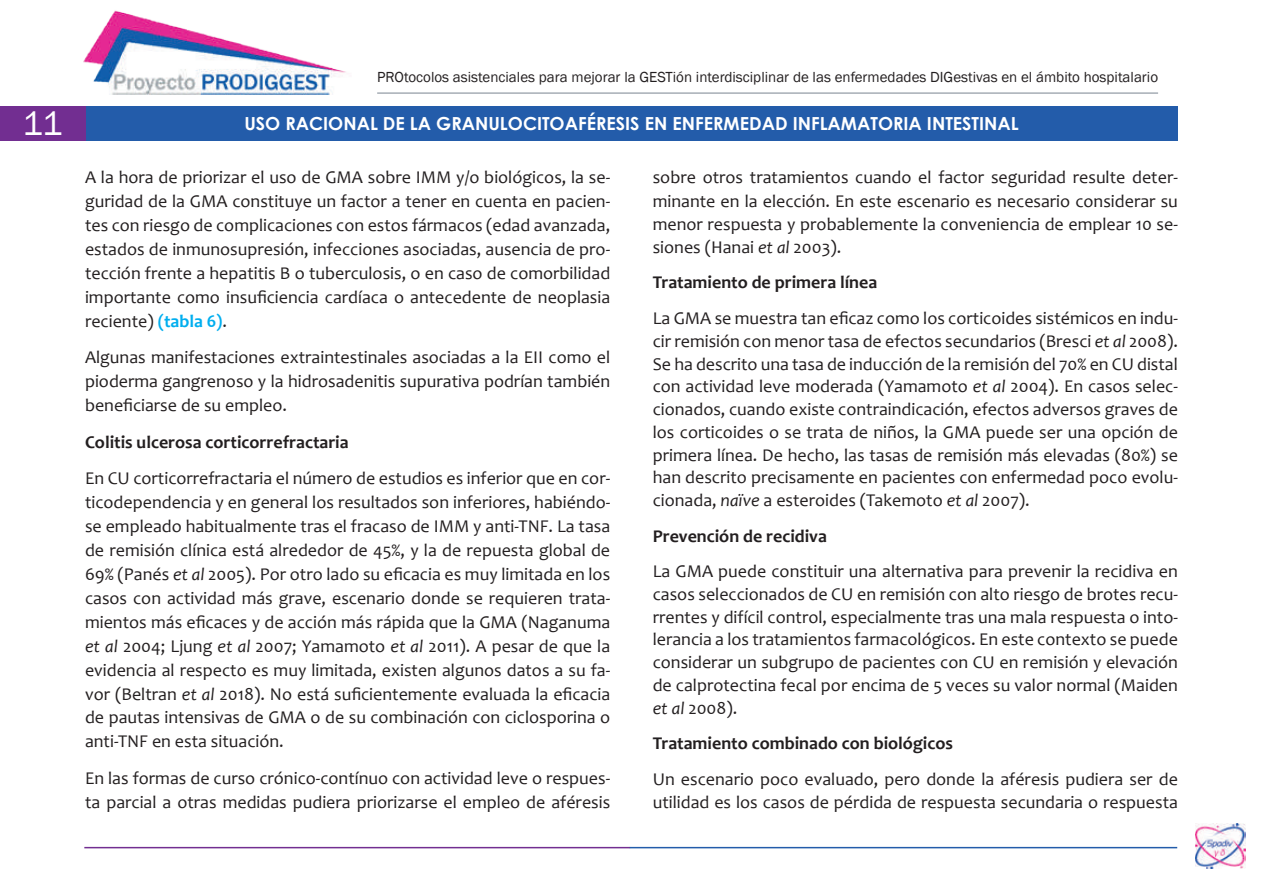
<style>
.page{position:relative;width:1263px;height:893px;background:#fff}
.page>*{position:absolute;margin:0;border:0;box-sizing:border-box;transform-origin:0 0}
.t1{font:34.5px "Franklin Gothic";color:#fff}
.t2{font:18px/23.9px "Candara";color:#231f20;text-align:justify}
.t3{font:700 18px "Candara";color:#231f20}
.t4{font:700 18px "Century Gothic";color:#fff}
.t5{font:15px "Franklin Gothic";color:#231f20}
.s1{font-weight:700;color:#00aeef}
.s2{font-style:italic}
</style>
<div class="page">
<img style="left:83px;top:10px;width:263px;height:85px">
<hr style="left:377px;top:92px;width:781px;height:2px;background:#a6adb5">
<div style="left:85px;top:106px;width:1093px;height:34px;background:#235caa"></div>
<div style="left:0;top:106px;width:85px;height:34px;background:#722e91"></div>
<hr style="left:84px;top:847px;width:546px;height:1px;background:#722e91">
<hr style="left:630px;top:847px;width:547px;height:1px;background:#235caa">
<img style="left:1196px;top:824px;width:49px;height:45px">
<p class="t5" style="left:377px;top:67px;width:782px">PROtocolos asistenciales para mejorar la GESTión interdisciplinar de las enfermedades DIGestivas en el ámbito hospitalario</p>
<h1 class="t1" style="left:23px;top:102px;width:41px">11</h1>
<p class="t4" style="left:244px;top:112px;width:776px">USO RACIONAL DE LA GRANULOCITOAFÉRESIS EN ENFERMEDAD INFLAMATORIA INTESTINAL</p>
<p class="t2" style="left:85px;top:165px;width:527px">A la hora de priorizar el uso de GMA sobre IMM y/o biológicos, la se&shy;guridad de la GMA constituye un factor a tener en cuenta en pacien&shy;tes con riesgo de complicaciones con estos fármacos (edad avanzada, estados de inmunosupresión, infecciones asociadas, ausencia de pro&shy;tección frente a hepatitis B o tuberculosis, o en caso de comorbilidad importante como insuficiencia cardíaca o antecedente de neoplasia reciente) <span class="s1">(tabla 6)</span>.</p>
<p class="t2" style="left:85px;top:345px;width:527px">Algunas manifestaciones extraintestinales asociadas a la EII como el pioderma gangrenoso y la hidrosadenitis supurativa podrían también beneficiarse de su empleo.</p>
<p class="t3" style="left:85px;top:431px;width:265px">Colitis ulcerosa corticorrefractaria</p>
<p class="t2" style="left:85px;top:466px;width:527px">En CU corticorrefractaria el número de estudios es inferior que en cor&shy;ticodependencia y en general los resultados son inferiores, habiéndo&shy;se empleado habitualmente tras el fracaso de IMM y anti-TNF. La tasa de remisión clínica está alrededor de 45%, y la de repuesta global de 69% (Panés <span class="s2">et al</span> 2005). Por otro lado su eficacia es muy limitada en los casos con actividad más grave, escenario donde se requieren trata&shy;mientos más eficaces y de acción más rápida que la GMA (Naganuma <span class="s2">et al</span> 2004; Ljung <span class="s2">et al</span> 2007; Yamamoto <span class="s2">et al</span> 2011). A pesar de que la evidencia al respecto es muy limitada, existen algunos datos a su fa&shy;vor (Beltran <span class="s2">et al</span> 2018). No está suficientemente evaluada la eficacia de pautas intensivas de GMA o de su combinación con ciclosporina o anti-TNF en esta situación.</p>
<p class="t2" style="left:85px;top:766px;width:527px">En las formas de curso crónico-contínuo con actividad leve o respues&shy;ta parcial a otras medidas pudiera priorizarse el empleo de aféresis</p>
<p class="t2" style="left:653px;top:165px;width:527px;line-height:23.2px">sobre otros tratamientos cuando el factor seguridad resulte deter&shy;minante en la elección. En este escenario es necesario considerar su menor respuesta y probablemente la conveniencia de emplear 10 se&shy;siones (Hanai <span class="s2">et al</span> 2003).</p>
<p class="t3" style="left:653px;top:271px;width:226px">Tratamiento de primera línea</p>
<p class="t2" style="left:653px;top:307px;width:527px;line-height:22.8px">La GMA se muestra tan eficaz como los corticoides sistémicos en indu&shy;cir remisión con menor tasa de efectos secundarios (Bresci <span class="s2">et al</span> 2008).<br>Se ha descrito una tasa de inducción de la remisión del 70% en CU distal con actividad leve moderada (Yamamoto <span class="s2">et al</span> 2004). En casos selec&shy;cionados, cuando existe contraindicación, efectos adversos graves de los corticoides o se trata de niños, la GMA puede ser una opción de primera línea. De hecho, las tasas de remisión más elevadas (80%) se han descrito precisamente en pacientes con enfermedad poco evolu&shy;cionada, <span class="s2">naïve</span> a esteroides (Takemoto <span class="s2">et al</span> 2007).</p>
<p class="t3" style="left:653px;top:524px;width:176px">Prevención de recidiva</p>
<p class="t2" style="left:653px;top:560px;width:527px;line-height:22.8px">La GMA puede constituir una alternativa para prevenir la recidiva en casos seleccionados de CU en remisión con alto riesgo de brotes recu&shy;rrentes y difícil control, especialmente tras una mala respuesta o into&shy;lerancia a los tratamientos farmacológicos. En este contexto se puede considerar un subgrupo de pacientes con CU en remisión y elevación de calprotectina fecal por encima de 5 veces su valor normal (Maiden <span class="s2">et al</span> 2008).</p>
<p class="t3" style="left:653px;top:732px;width:302px">Tratamiento combinado con biológicos</p>
<p class="t2" style="left:653px;top:767px;width:527px;line-height:22.8px">Un escenario poco evaluado, pero donde la aféresis pudiera ser de utilidad es los casos de pérdida de respuesta secundaria o respuesta</p>
</div>
